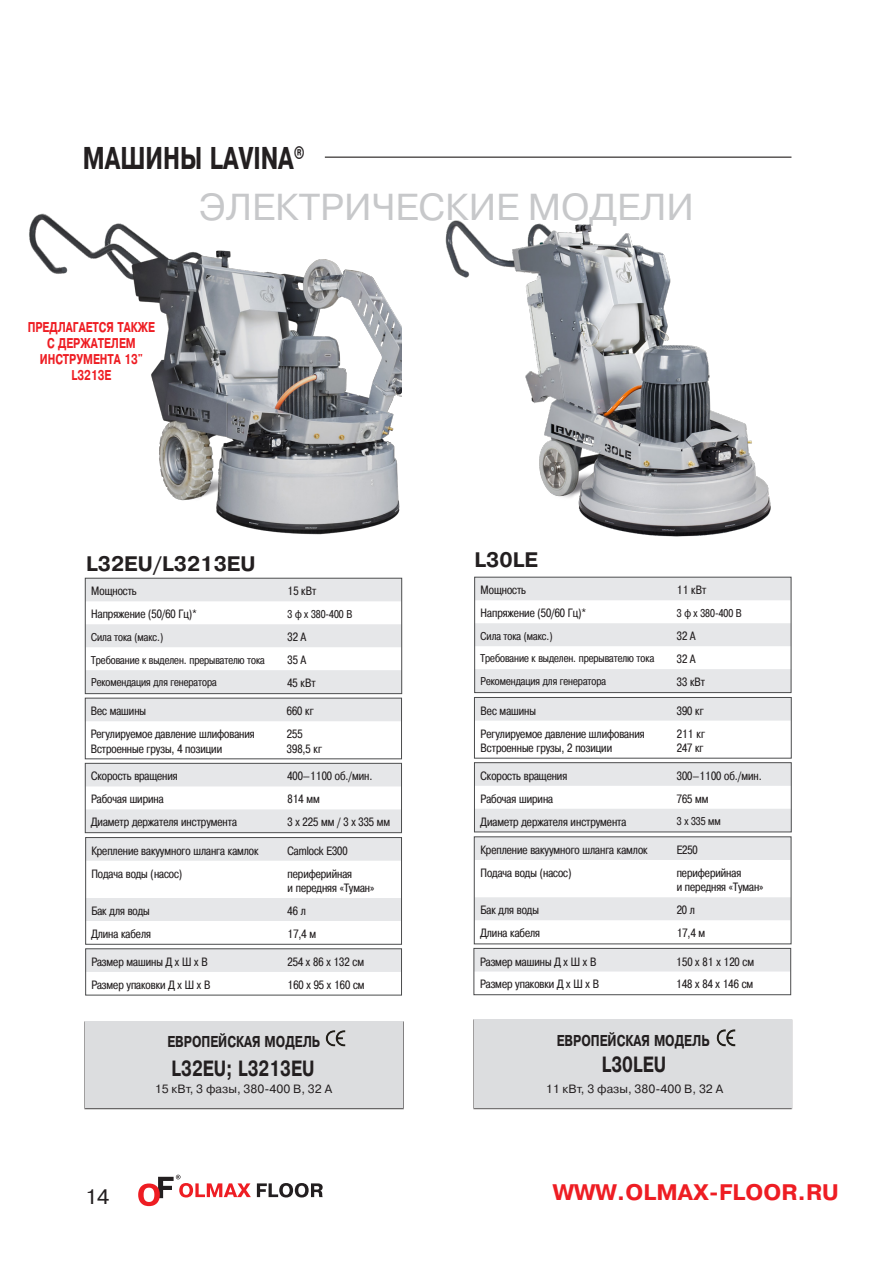
<style>
.page{position:relative;width:893px;height:1263px;background:#fff}
.page>*{position:absolute;margin:0;border:0;box-sizing:border-box;transform-origin:0 0}
.t1{font:37.5px "Pragmatica C";color:#c7c8ca}
.t2{font:700 condensed 30px "Pragmatica";color:#231f20}
.t3{font:700 22.5px "Pragmatica C";color:#ee1d23}
.t4{font:700 condensed 21px "Pragmatica";color:#231f20}
.t5{font:700 21px "Pragmatica C";color:#231f20}
.t6{font:21px "Pragmatica C";color:#231f20}
.t7{font:700 condensed 15px "Pragmatica";color:#231f20}
.t8{font:700 condensed 13.5px "Pragmatica";color:#ee1d23}
.t9{font:12px/14.4px "Pragmatica Cond C";color:#231f20}
.t10{font:12px "Pragmatica C";color:#231f20}
.t11{font:11.25px "Pragmatica Cond C";color:#231f20}
</style>
<div class="page">
<div style="left:85px;top:1021px;width:319px;height:88px;background:#dcdddf"></div>
<div style="left:474px;top:1019px;width:319px;height:90px;background:#dcdddf"></div>
<div style="left:474px;top:1018px;width:318px;height:89px;background:#dcdddf"></div>
<svg style="left:257px;top:1183px;width:66px;height:14px"></svg>
<svg style="left:138px;top:1175px;width:113px;height:31px"></svg>
<hr style="left:325px;top:157px;width:466px;height:1px;background:#080302">
<svg style="left:476px;top:579px;width:313px;height:112px"></svg>
<div style="left:474px;top:577px;width:317px;height:116px;border:1px solid #4b4c4d"></div>
<div style="left:476px;top:699px;width:313px;height:22px;background:#e6e7e9"></div>
<div style="left:474px;top:697px;width:317px;height:61px;border:1px solid #4b4c4d"></div>
<svg style="left:474px;top:763px;width:317px;height:157px"></svg>
<svg style="left:87px;top:839px;width:313px;height:82px"></svg>
<div style="left:85px;top:837px;width:317px;height:107px;border:1px solid #4b4c4d"></div>
<div style="left:476px;top:950px;width:313px;height:21px;background:#e6e7e9"></div>
<div style="left:474px;top:948px;width:317px;height:47px;border:1px solid #4b4c4d"></div>
<svg style="left:85px;top:578px;width:317px;height:143px"></svg>
<div style="left:85px;top:698px;width:317px;height:61px;border:1px solid #4b4c4d"></div>
<svg style="left:87px;top:765px;width:313px;height:66px"></svg>
<div style="left:85px;top:763px;width:317px;height:70px;border:1px solid #4b4c4d"></div>
<div style="left:87px;top:950px;width:313px;height:22px;background:#e6e7e9"></div>
<div style="left:85px;top:948px;width:317px;height:47px;border:1px solid #4b4c4d"></div>
<img style="left:326px;top:1030px;width:19px;height:17px">
<img style="left:716px;top:1029px;width:20px;height:17px">
<img style="left:445px;top:220px;width:326px;height:317px">
<img style="left:29px;top:213px;width:373px;height:322px">
<h2 class="t2" style="left:83px;top:141px;width:223px">МАШИНЫ LAVINA<sup>®</sup></h2>
<p class="t8" style="left:28px;top:319px;width:129px">ПРЕДЛАГАЕТСЯ ТАКЖЕ</p>
<p class="t8" style="left:47px;top:335px;width:90px">С ДЕРЖАТЕЛЕМ</p>
<p class="t8" style="left:40px;top:352px;width:105px">ИНСТРУМЕНТА 13"</p>
<p class="t8" style="left:71px;top:368px;width:41px">L3213E</p>
<p class="t1" style="left:199px;top:186px;width:496px">ЭЛЕКТРИЧЕСКИЕ МОДЕЛИ</p>
<p class="t5" style="left:86px;top:552px;width:171px">L32EU/L3213EU</p>
<p class="t9" style="left:91px;top:584px;width:47px">Мощность</p>
<p class="t9" style="left:287px;top:584px;width:30px">15 кВт</p>
<p class="t9" style="left:91px;top:607px;width:107px">Напряжение (50/60 Гц)*</p>
<p class="t11" style="left:287px;top:607px;width:66px">3 ф x 380-400 В</p>
<p class="t11" style="left:91px;top:630px;width:73px">Сила тока (макс.)</p>
<p class="t9" style="left:287px;top:630px;width:20px">32 А</p>
<p class="t11" style="left:91px;top:653px;width:175px">Требование к выделен. прерывателю тока</p>
<p class="t9" style="left:287px;top:653px;width:20px">35 А</p>
<p class="t11" style="left:91px;top:676px;width:127px">Рекомендация для генератора</p>
<p class="t9" style="left:287px;top:676px;width:30px">45 кВт</p>
<p class="t9" style="left:91px;top:704px;width:57px">Вес машины</p>
<p class="t9" style="left:287px;top:704px;width:28px">660 кг</p>
<p class="t9" style="left:91px;top:727px;width:166px">Регулируемое давление шлифования<br>Встроенные грузы, 4 позиции</p>
<p class="t9" style="left:287px;top:727px;width:17px">255</p>
<p class="t9" style="left:287px;top:741px;width:37px">398,5 кг</p>
<p class="t5" style="left:474px;top:548px;width:65px">L30LE</p>
<p class="t9" style="left:481px;top:583px;width:47px">Мощность</p>
<p class="t9" style="left:677px;top:583px;width:31px">11 кВт</p>
<p class="t9" style="left:481px;top:606px;width:107px">Напряжение (50/60 Гц)*</p>
<p class="t11" style="left:677px;top:606px;width:66px">3 ф x 380-400 В</p>
<p class="t11" style="left:481px;top:629px;width:73px">Сила тока (макс.)</p>
<p class="t9" style="left:677px;top:629px;width:20px">32 А</p>
<p class="t11" style="left:481px;top:652px;width:175px">Требование к выделен. прерывателю тока</p>
<p class="t9" style="left:677px;top:652px;width:20px">32 А</p>
<p class="t11" style="left:481px;top:675px;width:127px">Рекомендация для генератора</p>
<p class="t9" style="left:677px;top:675px;width:30px">33 кВт</p>
<p class="t9" style="left:481px;top:703px;width:57px">Вес машины</p>
<p class="t9" style="left:677px;top:703px;width:28px">390 кг</p>
<p class="t9" style="left:481px;top:726px;width:166px">Регулируемое давление шлифования<br>Встроенные грузы, 2 позиции</p>
<p class="t9" style="left:677px;top:726px;width:30px">211 кг</p>
<p class="t9" style="left:677px;top:741px;width:28px">247 кг</p>
<p class="t9" style="left:91px;top:769px;width:88px">Скорость вращения</p>
<p class="t9" style="left:287px;top:769px;width:87px">400—1100 об./мин.</p>
<p class="t9" style="left:91px;top:792px;width:74px">Рабочая ширина</p>
<p class="t9" style="left:287px;top:792px;width:34px">814 мм</p>
<p class="t9" style="left:91px;top:815px;width:147px">Диаметр держателя инструмента</p>
<p class="t9" style="left:287px;top:815px;width:104px">3 x 225 мм / 3 х 335 мм</p>
<p class="t9" style="left:91px;top:843px;width:169px">Крепление вакуумного шланга камлок</p>
<p class="t9" style="left:288px;top:843px;width:61px">Camlock E300</p>
<p class="t9" style="left:91px;top:866px;width:92px">Подача воды (насос)</p>
<p class="t9" style="left:288px;top:866px;width:88px">периферийная<br>и передняя «Туман»</p>
<p class="t9" style="left:91px;top:904px;width:60px">Бак для воды</p>
<p class="t9" style="left:288px;top:904px;width:20px">46 л</p>
<p class="t9" style="left:91px;top:926px;width:61px">Длина кабеля</p>
<p class="t9" style="left:288px;top:926px;width:30px">17,4 м</p>
<p class="t9" style="left:481px;top:768px;width:88px">Скорость вращения</p>
<p class="t9" style="left:677px;top:768px;width:86px">300–1100 об./мин.</p>
<p class="t9" style="left:481px;top:791px;width:74px">Рабочая ширина</p>
<p class="t9" style="left:677px;top:791px;width:33px">765 мм</p>
<p class="t9" style="left:481px;top:814px;width:147px">Диаметр держателя инструмента</p>
<p class="t11" style="left:677px;top:815px;width:45px">3 x 335 мм</p>
<p class="t9" style="left:480px;top:843px;width:169px">Крепление вакуумного шланга камлок</p>
<p class="t9" style="left:677px;top:843px;width:23px">E250</p>
<p class="t9" style="left:480px;top:865px;width:92px">Подача воды (насос)</p>
<p class="t9" style="left:677px;top:865px;width:88px">периферийная<br>и передняя «Туман»</p>
<p class="t9" style="left:480px;top:903px;width:60px">Бак для воды</p>
<p class="t9" style="left:677px;top:903px;width:20px">20 л</p>
<p class="t9" style="left:480px;top:926px;width:61px">Длина кабеля</p>
<p class="t9" style="left:677px;top:926px;width:30px">17,4 м</p>
<p class="t9" style="left:91px;top:954px;width:118px">Размер машины Д х Ш х В</p>
<p class="t9" style="left:288px;top:954px;width:78px">254 x 86 x 132 см</p>
<p class="t9" style="left:91px;top:977px;width:120px">Размер упаковки Д х Ш х В</p>
<p class="t9" style="left:288px;top:977px;width:78px">160 x 95 x 160 см</p>
<p class="t9" style="left:480px;top:954px;width:118px">Размер машины Д х Ш х В</p>
<p class="t9" style="left:676px;top:954px;width:79px">150 x 81 x 120 см</p>
<p class="t9" style="left:480px;top:977px;width:120px">Размер упаковки Д х Ш х В</p>
<p class="t9" style="left:676px;top:977px;width:78px">148 x 84 x 146 см</p>
<p class="t7" style="left:167px;top:1033px;width:154px">ЕВРОПЕЙСКАЯ МОДЕЛЬ</p>
<p class="t7" style="left:557px;top:1032px;width:154px">ЕВРОПЕЙСКАЯ МОДЕЛЬ</p>
<p class="t4" style="left:172px;top:1056px;width:144px">L32EU; L3213EU</p>
<p class="t10" style="left:546px;top:1082px;width:179px">11 кВт, 3 фазы, 380-400 В, 32 А</p>
<p class="t4" style="left:602px;top:1052px;width:66px">L30LEU</p>
<p class="t10" style="left:155px;top:1083px;width:179px">15 кВт, 3 фазы, 380-400 В, 32 А</p>
<h3 class="t6" style="left:85px;top:1185px;width:26px">14</h3>
<h3 class="t3" style="left:553px;top:1179px;width:288px">WWW.OLMAX-FLOOR.RU</h3>
</div>
